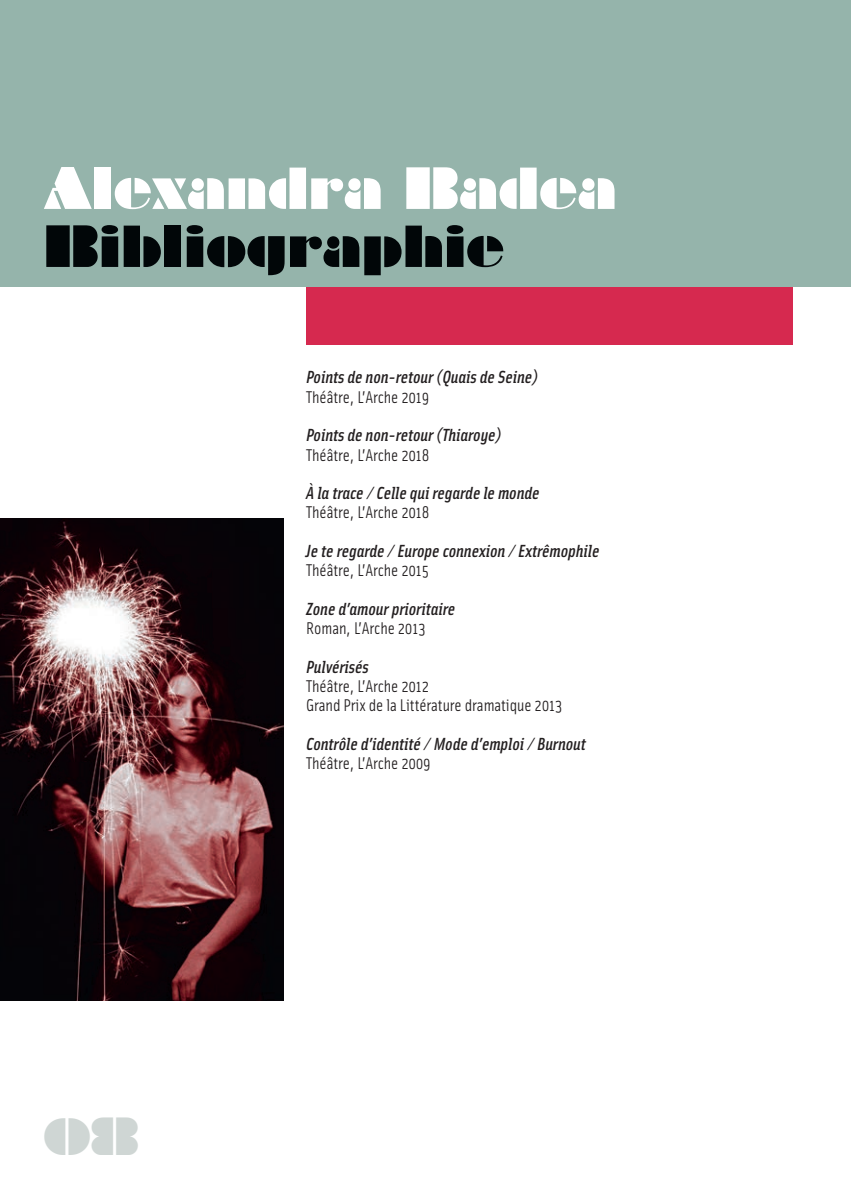
<style>
.page{position:relative;width:851px;height:1191px;background:#fff}
.page>*{position:absolute;margin:0;border:0;box-sizing:border-box;transform-origin:0 0}
.t1{font:54px "Braggadocio";letter-spacing:-.015em;color:#fff}
.t2{font:54px "Braggadocio";letter-spacing:-.015em;color:#010608}
.t3{font:48px "Braggadocio";color:#cfd6d4}
.t4{font:italic 500 17.6px "Solex";letter-spacing:-.005em;color:#231f20}
.t5{font:17px/19.2px "Solex";letter-spacing:-.005em;color:#231f20}
</style>
<div class="page">
<div style="left:0;top:0;width:850px;height:287px;background:#95b4ab"></div>
<div style="left:306px;top:287px;width:486px;height:58px;background:#d6294f"></div>
<img style="left:0;top:518px;width:283px;height:482px">
<h1 class="t1" style="left:43px;top:156px;width:575px">Alexandra Badea</h1>
<h1 class="t2" style="left:42px;top:214px;width:463px">Bibliographie</h1>
<h2 class="t3" style="left:43px;top:1107px;width:98px">08</h2>
<p class="t4" style="left:306px;top:366px;width:233px">Points de non-retour (Quais de Seine)</p>
<p class="t5" style="left:306px;top:386px;width:125px">Théâtre, L’Arche 2019</p>
<p class="t4" style="left:306px;top:424px;width:197px">Points de non-retour (Thiaroye)</p>
<p class="t5" style="left:306px;top:444px;width:125px">Théâtre, L’Arche 2018</p>
<p class="t4" style="left:306px;top:481px;width:235px">À la trace / Celle qui regarde le monde</p>
<p class="t5" style="left:306px;top:502px;width:125px">Théâtre, L’Arche 2018</p>
<p class="t4" style="left:306px;top:539px;width:294px">Je te regarde / Europe connexion / Extrêmophile</p>
<p class="t5" style="left:306px;top:560px;width:124px">Théâtre, L’Arche 2015</p>
<p class="t4" style="left:306px;top:597px;width:150px">Zone d’amour prioritaire</p>
<p class="t5" style="left:306px;top:618px;width:121px">Roman, L’Arche 2013</p>
<p class="t4" style="left:306px;top:655px;width:64px">Pulvérisés</p>
<p class="t5" style="left:306px;top:676px;width:257px">Théâtre, L’Arche 2012<br>Grand Prix de la Littérature dramatique 2013</p>
<p class="t4" style="left:306px;top:732px;width:281px">Contrôle d’identité / Mode d’emploi / Burnout</p>
<p class="t5" style="left:306px;top:753px;width:126px">Théâtre, L’Arche 2009</p>
</div>
